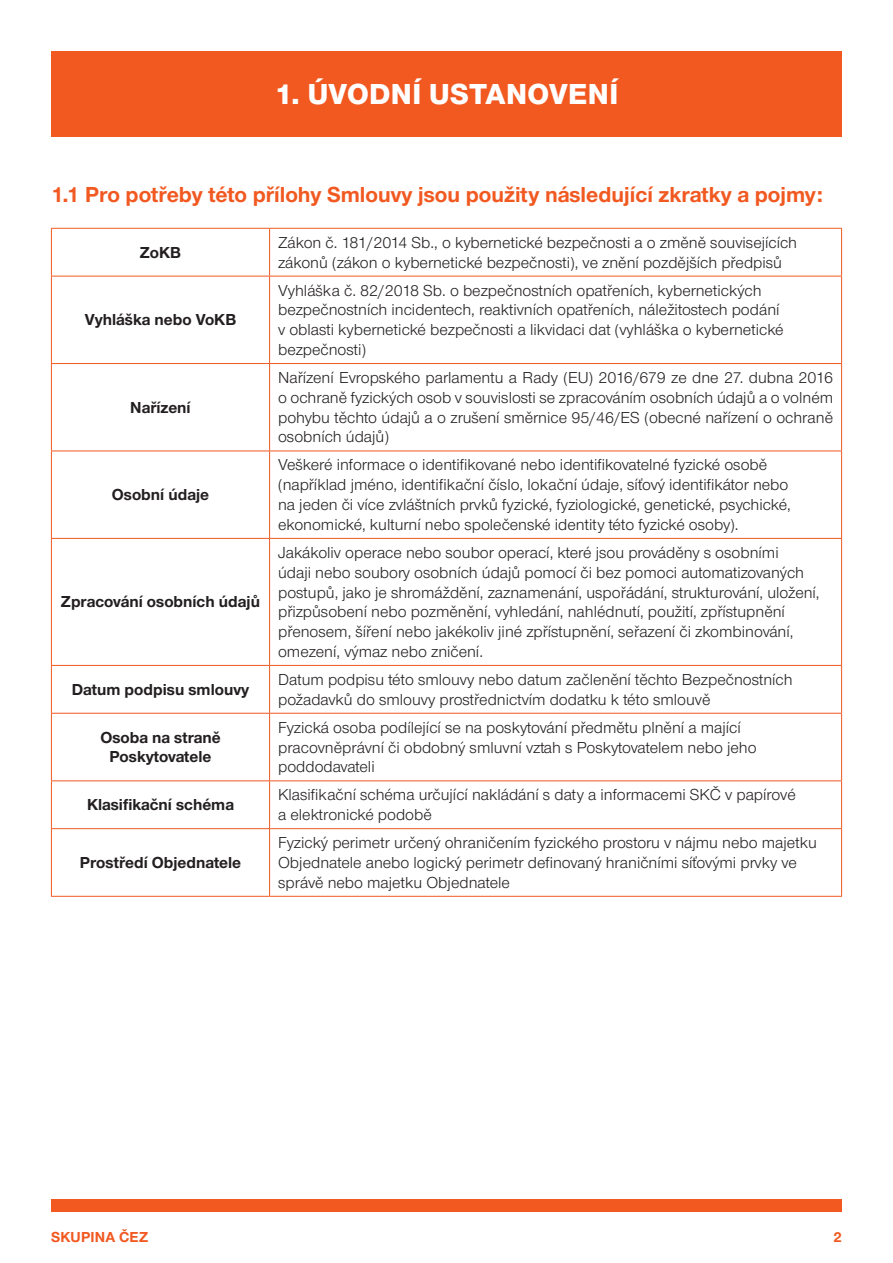
<style>
.page{position:relative;width:893px;height:1263px;background:#fff}
.page>*{position:absolute;margin:0;border:0;box-sizing:border-box;transform-origin:0 0}
.t1{font:800 30px "Nimbus CEZOT";letter-spacing:.015em;color:#fff}
.t2{font:700 22.5px "Nimbus CEZOT";color:#f15921}
.t3{font:16.5px/19.8px "Nimbus CEZOT";color:#231f20}
.t4{font:700 16.5px/19.8px "Nimbus CEZOT";color:#231f20;text-align:center}
.t5{font:700 15px "Nimbus CEZOT";letter-spacing:.015em;color:#f15921}
</style>
<div class="page">
<div style="left:51px;top:1199px;width:791px;height:13px;background:#f15921"></div>
<div style="left:51px;top:51px;width:791px;height:85px;background:#f15921"></div>
<hr style="left:51px;top:228px;width:219px;height:1px;background:#f15921">
<hr style="left:51px;top:229px;width:1px;height:47px;background:#f15921">
<hr style="left:270px;top:228px;width:572px;height:1px;background:#f15921">
<hr style="left:269px;top:229px;width:1px;height:47px;background:#f15921">
<hr style="left:841px;top:229px;width:1px;height:47px;background:#f15921">
<hr style="left:51px;top:276px;width:219px;height:1px;background:#f15921">
<hr style="left:51px;top:276px;width:1px;height:87px;background:#f15921">
<hr style="left:270px;top:276px;width:572px;height:1px;background:#f15921">
<hr style="left:269px;top:276px;width:1px;height:87px;background:#f15921">
<hr style="left:841px;top:276px;width:1px;height:87px;background:#f15921">
<hr style="left:51px;top:363px;width:219px;height:1px;background:#f15921">
<hr style="left:51px;top:364px;width:1px;height:87px;background:#f15921">
<hr style="left:270px;top:363px;width:572px;height:1px;background:#f15921">
<hr style="left:269px;top:364px;width:1px;height:87px;background:#f15921">
<hr style="left:841px;top:364px;width:1px;height:87px;background:#f15921">
<hr style="left:51px;top:451px;width:219px;height:1px;background:#f15921">
<hr style="left:51px;top:451px;width:1px;height:87px;background:#f15921">
<hr style="left:270px;top:451px;width:572px;height:1px;background:#f15921">
<hr style="left:269px;top:451px;width:1px;height:87px;background:#f15921">
<hr style="left:841px;top:451px;width:1px;height:87px;background:#f15921">
<hr style="left:51px;top:538px;width:219px;height:1px;background:#f15921">
<hr style="left:51px;top:539px;width:1px;height:126px;background:#f15921">
<hr style="left:270px;top:538px;width:572px;height:1px;background:#f15921">
<hr style="left:269px;top:539px;width:1px;height:126px;background:#f15921">
<hr style="left:841px;top:539px;width:1px;height:126px;background:#f15921">
<hr style="left:51px;top:665px;width:219px;height:1px;background:#f15921">
<hr style="left:51px;top:666px;width:1px;height:47px;background:#f15921">
<hr style="left:270px;top:665px;width:572px;height:1px;background:#f15921">
<hr style="left:269px;top:666px;width:1px;height:47px;background:#f15921">
<hr style="left:841px;top:666px;width:1px;height:47px;background:#f15921">
<hr style="left:51px;top:713px;width:219px;height:1px;background:#f15921">
<hr style="left:51px;top:714px;width:1px;height:66px;background:#f15921">
<hr style="left:270px;top:713px;width:572px;height:1px;background:#f15921">
<hr style="left:269px;top:714px;width:1px;height:66px;background:#f15921">
<hr style="left:841px;top:714px;width:1px;height:66px;background:#f15921">
<hr style="left:51px;top:780px;width:219px;height:1px;background:#f15921">
<hr style="left:51px;top:781px;width:1px;height:47px;background:#f15921">
<hr style="left:270px;top:780px;width:572px;height:1px;background:#f15921">
<hr style="left:269px;top:781px;width:1px;height:47px;background:#f15921">
<hr style="left:841px;top:781px;width:1px;height:47px;background:#f15921">
<hr style="left:51px;top:828px;width:219px;height:1px;background:#f15921">
<hr style="left:51px;top:829px;width:1px;height:67px;background:#f15921">
<hr style="left:270px;top:828px;width:572px;height:1px;background:#f15921">
<hr style="left:269px;top:829px;width:1px;height:67px;background:#f15921">
<hr style="left:841px;top:829px;width:1px;height:67px;background:#f15921">
<hr style="left:51px;top:896px;width:219px;height:1px;background:#f15921">
<hr style="left:270px;top:896px;width:572px;height:1px;background:#f15921">
<h1 class="t1" style="left:274px;top:76px;width:345px">1. ÚVODNÍ USTANOVENÍ</h1>
<h2 class="t2" style="left:51px;top:181px;width:774px">1.1 Pro potřeby této přílohy Smlouvy jsou použity následující zkratky a pojmy:</h2>
<p class="t4" style="left:140px;top:242px;width:43px">ZoKB</p>
<p class="t3" style="left:278px;top:233px;width:520px">Zákon č. 181/2014 Sb., o kybernetické bezpečnosti a o změně souvisejících zákonů (zákon o kybernetické bezpečnosti), ve znění pozdějších předpisů</p>
<p class="t4" style="left:85px;top:310px;width:153px">Vyhláška nebo VoKB</p>
<p class="t4" style="left:130px;top:397px;width:62px">Nařízení</p>
<p class="t4" style="left:112px;top:485px;width:99px">Osobní údaje</p>
<p class="t4" style="left:61px;top:592px;width:201px">Zpracování osobních údajů</p>
<p class="t3" style="left:278px;top:280px;width:507px">Vyhláška č. 82/2018 Sb. o bezpečnostních opatřeních, kybernetických bezpečnostních incidentech, reaktivních opatřeních, náležitostech podání v oblasti kybernetické bezpečnosti a likvidaci dat (vyhláška o kybernetické bezpečnosti)</p>
<p class="t3" style="left:278px;top:368px;width:556px;text-align:justify">Nařízení Evropského parlamentu a Rady (EU) 2016/679 ze dne 27. dubna 2016 o ochraně fyzických osob v souvislosti se zpracováním osobních údajů a o volném pohybu těchto údajů a o zrušení směrnice 95/46/ES (obecné nařízení o ochraně osobních údajů)</p>
<p class="t3" style="left:278px;top:455px;width:514px">Veškeré informace o identifikované nebo identifikovatelné fyzické osobě (například jméno, identifikační číslo, lokační údaje, síťový identifikátor nebo na jeden či více zvláštních prvků fyzické, fyziologické, genetické, psychické, ekonomické, kulturní nebo společenské identity této fyzické osoby).</p>
<p class="t3" style="left:278px;top:543px;width:543px">Jakákoliv operace nebo soubor operací, které jsou prováděny s osobními<br>údaji nebo soubory osobních údajů pomocí či bez pomoci automatizovaných postupů, jako je shromáždění, zaznamenání, uspořádání, strukturování, uložení, přizpůsobení nebo pozměnění, vyhledání, nahlédnutí, použití, zpřístupnění přenosem, šíření nebo jakékoliv jiné zpřístupnění, seřazení či zkombinování, omezení, výmaz nebo zničení.</p>
<p class="t4" style="left:72px;top:679px;width:179px">Datum podpisu smlouvy</p>
<p class="t3" style="left:278px;top:670px;width:516px">Datum podpisu této smlouvy nebo datum začlenění těchto Bezpečnostních požadavků do smlouvy prostřednictvím dodatku k této smlouvě</p>
<p class="t4" style="left:100px;top:727px;width:122px">Osoba na straně<br>Poskytovatele</p>
<p class="t3" style="left:278px;top:717px;width:480px">Fyzická osoba podílející se na poskytování předmětu plnění a mající pracovněprávní či obdobný smluvní vztah s Poskytovatelem nebo jeho poddodavateli</p>
<p class="t4" style="left:87px;top:795px;width:148px">Klasifikační schéma</p>
<p class="t3" style="left:278px;top:785px;width:519px">Klasifikační schéma určující nakládání s daty a informacemi SKČ v papírové a elektronické podobě</p>
<p class="t4" style="left:80px;top:852px;width:163px">Prostředí Objednatele</p>
<p class="t3" style="left:278px;top:833px;width:540px">Fyzický perimetr určený ohraničením fyzického prostoru v nájmu nebo majetku<br>Objednatele anebo logický perimetr definovaný hraničními síťovými prvky ve správě nebo majetku Objednatele</p>
<p class="t5" style="left:51px;top:1228px;width:99px">SKUPINA ČEZ</p>
<p class="t5" style="left:833px;top:1228px;width:10px">2</p>
</div>
